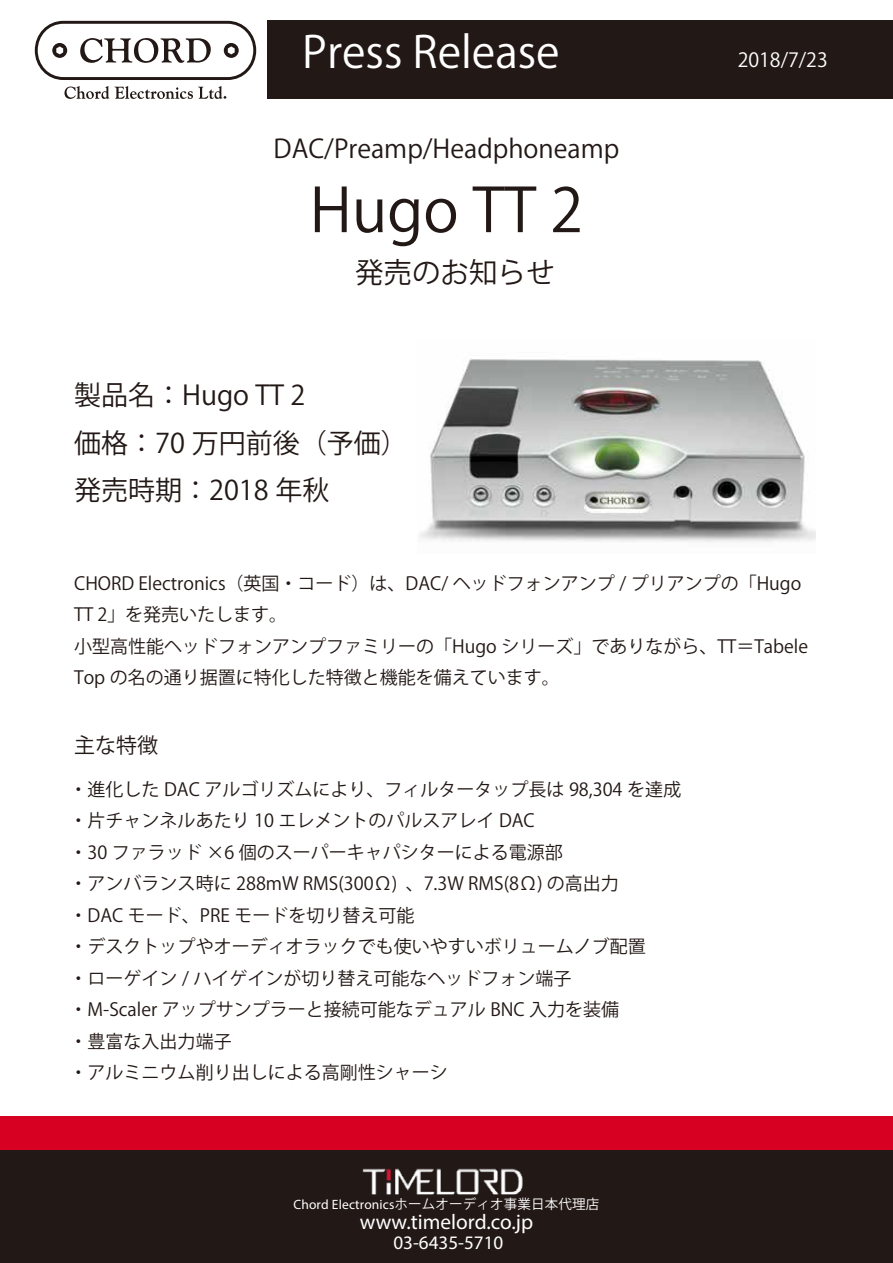
<style>
.page{position:relative;width:893px;height:1263px;background:#fff}
.page>*{position:absolute;margin:0;border:0;box-sizing:border-box;transform-origin:0 0}
.t1{font:60px "Koz Go Pr 6 N";color:#221815}
.t2{font:43.5px "Koz Go Pr 6 N";color:#fff}
.t3{font:28.5px "Koz Go Pr 6 N";color:#221815}
.t4{font:27px/47.2px "Koz Go Pr 6 N";color:#221815}
.t5{font:25.5px "Koz Go Pr 6 N";color:#221815}
.t6{font:21.3px "Myriad Pro";color:#fff}
.t7{font:21px "Koz Go Pr 6 N";color:#221815}
.t8{font:19.5px "Koz Go Pr 6 N";color:#fff}
.t9{font:19.2px "Myriad Pro";color:#fff}
.t10{font:18px/31.5px "Koz Go Pr 6 N";color:#221815}
.t11{font:13.5px "Myriad Pro";letter-spacing:.01em;color:#fff}
.s1{font-family:"Koz Go Pr 6 N"}
</style>
<div class="page">
<div style="left:268px;top:21px;width:625px;height:78px;background:#221815"></div>
<div style="left:0;top:1116px;width:893px;height:34px;background:#d70023"></div>
<div style="left:0;top:1150px;width:893px;height:113px;background:#221815"></div>
<img style="left:362px;top:1168px;width:161px;height:27px">
<svg style="left:224px;top:43px;width:15px;height:15px"></svg>
<svg style="left:52px;top:43px;width:15px;height:15px"></svg>
<div style="left:35px;top:21px;width:221px;height:59px;border:3px solid #221815;border-radius:28px"></div>
<svg style="left:64px;top:86px;width:162px;height:13px"></svg>
<svg style="left:80px;top:38px;width:131px;height:25px"></svg>
<img style="left:420px;top:358px;width:396px;height:184px">
<h2 class="t2" style="left:302px;top:27px;width:259px">Press Release</h2>
<h3 class="t5" style="left:274px;top:134px;width:347px">DAC/Preamp/Headphoneamp</h3>
<h1 class="t1" style="left:310px;top:176px;width:275px">Hugo TT 2</h1>
<h3 class="t3" style="left:355px;top:256px;width:201px">発売のお知らせ</h3>
<h3 class="t4" style="left:74px;top:372px;width:335px">製品名：Hugo TT 2<br>価格：70 万円前後（予価）発売時期：2018 年秋</h3>
<p class="t8" style="left:738px;top:49px;width:92px">2018/7/23</p>
<p class="t10" style="left:74px;top:568px;width:735px">CHORD Electronics（英国・コード）は、DAC/ ヘッドフォンアンプ / プリアンプの「Hugo TT 2」を発売いたします。<br>小型高性能ヘッドフォンアンプファミリーの「Hugo シリーズ」でありながら、TT＝Tabele Top の名の通り据置に特化した特徴と機能を備えています。</p>
<p class="t7" style="left:74px;top:733px;width:85px">主な特徴</p>
<p class="t10" style="left:70px;top:774px;width:613px">・進化した DAC アルゴリズムにより、フィルタータップ長は 98,304 を達成・片チャンネルあたり 10 エレメントのパルスアレイ DAC<br>・30 ファラッド ×6 個のスーパーキャパシターによる電源部<br>・アンバランス時に 288mW RMS(300Ω) 、7.3W RMS(8Ω) の高出力<br>・DAC モード、PRE モードを切り替え可能<br>・デスクトップやオーディオラックでも使いやすいボリュームノブ配置<br>・ローゲイン / ハイゲインが切り替え可能なヘッドフォン端子<br>・M-Scaler アップサンプラーと接続可能なデュアル BNC 入力を装備<br>・豊富な入出力端子<br>・アルミニウム削り出しによる高剛性シャーシ</p>
<p class="t11" style="left:293px;top:1196px;width:307px">Chord Electronics<span class="s1">ホームオーディオ事業日本代理店</span></p>
<p class="t6" style="left:360px;top:1209px;width:175px">www.timelord.co.jp</p>
<p class="t9" style="left:393px;top:1230px;width:111px">03-6435-5710</p>
</div>
